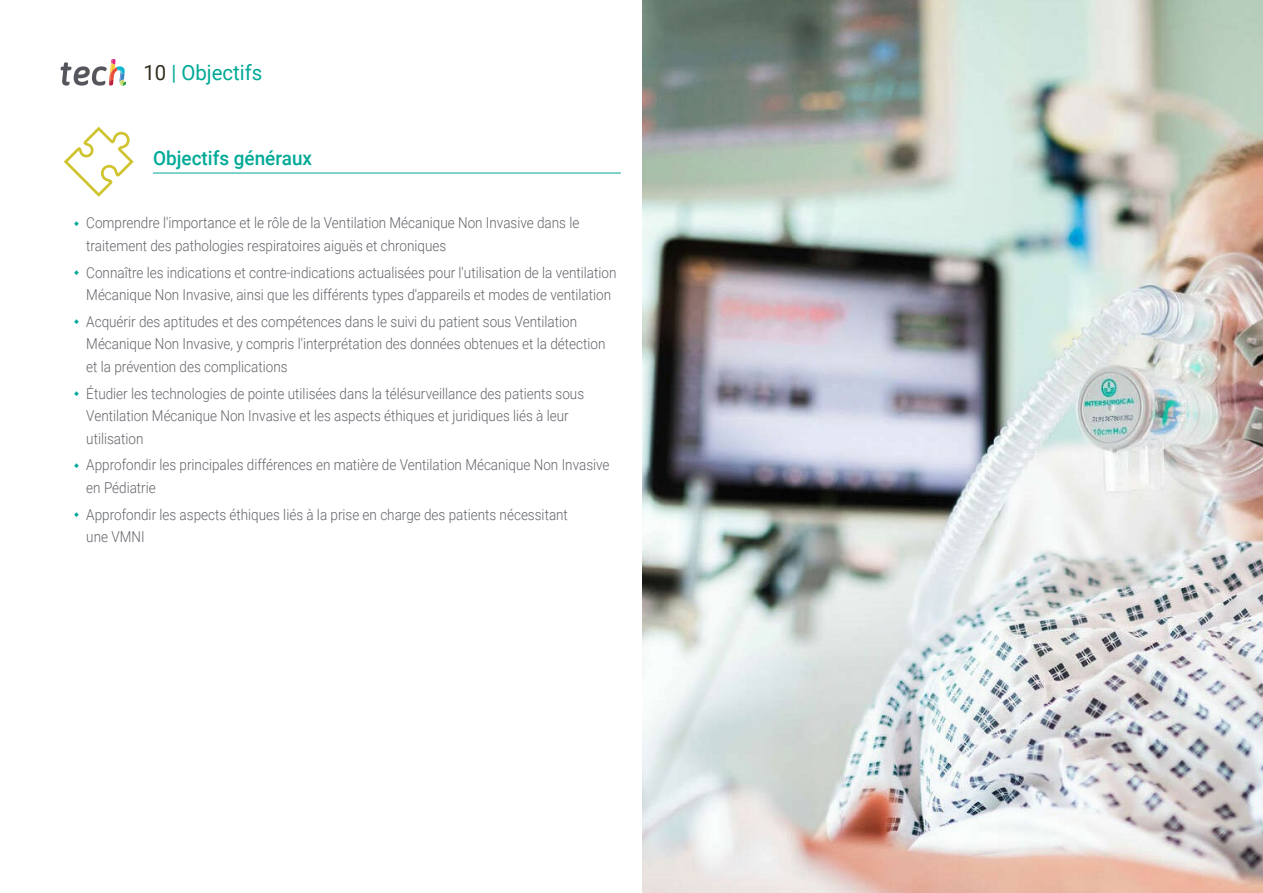
<style>
.page{position:relative;width:1263px;height:893px;background:#fff}
.page>*{position:absolute;margin:0;border:0;box-sizing:border-box;transform-origin:0 0}
.t1{font:21px "Roboto";color:#00a996}
.t2{font:500 19.5px "Roboto";color:#00a996}
.t3{font:300 15px/22.5px "Roboto";color:#61646a;scale:.9 1}
.s1{color:#312e20}
</style>
<div class="page">
<img style="left:642px;top:0;width:621px;height:893px">
<svg style="left:61px;top:59px;width:65px;height:27px"></svg>
<hr style="left:153px;top:173px;width:468px;height:1px;background:#00a996">
<svg style="left:64px;top:127px;width:70px;height:70px"></svg>
<h1 class="t1" style="left:144px;top:57px;width:120px"><span class="s1">10</span> | Objectifs</h1>
<h2 class="t2" style="left:153px;top:144px;width:160px">Objectifs généraux</h2>
<p class="t3" style="left:86px;top:211px;width:549px">Comprendre l'importance et le rôle de la Ventilation Mécanique Non Invasive dans le traitement des pathologies respiratoires aiguës et chroniques</p>
<p class="t3" style="left:86px;top:261px;width:591px">Connaître les indications et contre-indications actualisées pour l'utilisation de la ventilation<br>Mécanique Non Invasive, ainsi que les différents types d'appareils et modes de ventilation</p>
<p class="t3" style="left:86px;top:310px;width:578px">Acquérir des aptitudes et des compétences dans le suivi du patient sous Ventilation<br>Mécanique Non Invasive, y compris l'interprétation des données obtenues et la détection et la prévention des complications</p>
<p class="t3" style="left:86px;top:382px;width:555px">Étudier les technologies de pointe utilisées dans la télésurveillance des patients sous<br>Ventilation Mécanique Non Invasive et les aspects éthiques et juridiques liés à leur utilisation</p>
<p class="t3" style="left:86px;top:453px;width:583px">Approfondir les principales différences en matière de Ventilation Mécanique Non Invasive en Pédiatrie</p>
<p class="t3" style="left:86px;top:503px;width:537px">Approfondir les aspects éthiques liés à la prise en charge des patients nécessitant une VMNI</p>
</div>
